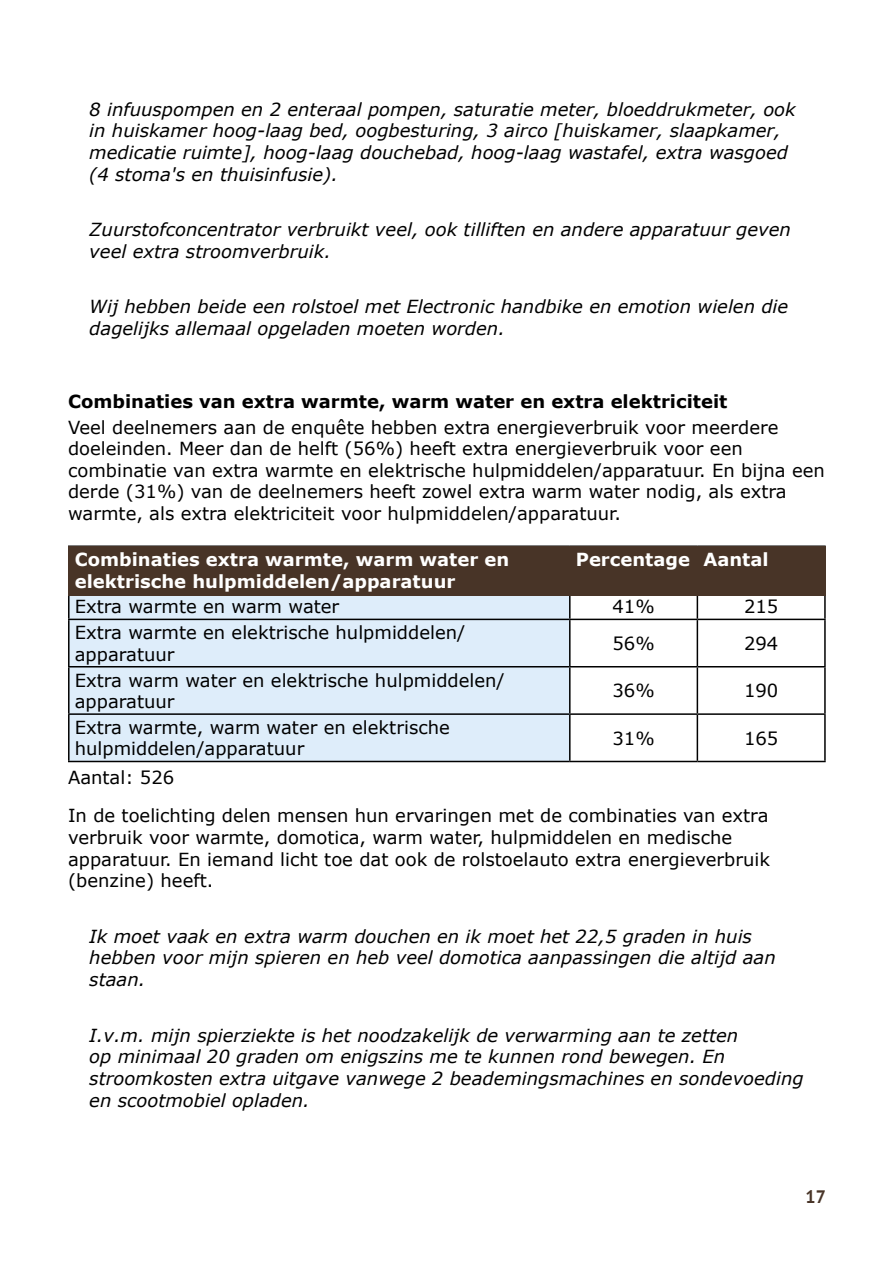
<style>
.page{position:relative;width:893px;height:1263px;background:#fff}
.page>*{position:absolute;margin:0;border:0;box-sizing:border-box;transform-origin:0 0}
.Citaat{font:italic 18px/21.6px "Verdana";color:#000}
.Paragraaf{font:18px/21.6px "Verdana";color:#000}
.Cel_1{font:18px/21.6px "Verdana";color:#000}
.Tabelkop{font:700 18px/21.6px "Verdana";color:#fff}
.t1{font:700 18px "Verdana";color:#000}
.Cel_2{font:18px "Verdana";color:#000}
.t2{font:700 18px "PT Sans";color:#483427}
</style>
<div class="page">
<div style="left:70px;top:596px;width:499px;height:165px;background:#deedfa"></div>
<hr style="left:68px;top:545px;width:502px;height:2px;background:#000">
<hr style="left:570px;top:545px;width:127px;height:2px;background:#000">
<hr style="left:697px;top:545px;width:129px;height:2px;background:#000">
<hr style="left:824px;top:547px;width:2px;height:46px;background:#000">
<hr style="left:68px;top:594px;width:2px;height:25px;background:#000">
<hr style="left:569px;top:594px;width:2px;height:25px;background:#000">
<hr style="left:697px;top:593px;width:129px;height:1px;background:#000">
<svg style="left:697px;top:596px;width:1px;height:23px"></svg>
<hr style="left:824px;top:594px;width:2px;height:25px;background:#000">
<hr style="left:68px;top:619px;width:502px;height:1px;background:#000">
<hr style="left:68px;top:620px;width:2px;height:46px;background:#000">
<hr style="left:570px;top:619px;width:127px;height:1px;background:#000">
<hr style="left:569px;top:620px;width:2px;height:46px;background:#000">
<hr style="left:697px;top:619px;width:129px;height:1px;background:#000">
<hr style="left:697px;top:620px;width:1px;height:46px;background:#000">
<hr style="left:824px;top:620px;width:2px;height:46px;background:#000">
<hr style="left:68px;top:666px;width:502px;height:1px;background:#000">
<hr style="left:68px;top:667px;width:2px;height:46px;background:#000">
<hr style="left:570px;top:666px;width:127px;height:1px;background:#000">
<hr style="left:569px;top:667px;width:2px;height:46px;background:#000">
<hr style="left:697px;top:666px;width:129px;height:1px;background:#000">
<hr style="left:697px;top:667px;width:1px;height:46px;background:#000">
<hr style="left:824px;top:667px;width:2px;height:46px;background:#000">
<hr style="left:68px;top:713px;width:502px;height:2px;background:#000">
<hr style="left:68px;top:715px;width:2px;height:46px;background:#000">
<hr style="left:570px;top:713px;width:127px;height:2px;background:#000">
<hr style="left:569px;top:715px;width:2px;height:46px;background:#000">
<hr style="left:697px;top:713px;width:129px;height:2px;background:#000">
<hr style="left:697px;top:715px;width:1px;height:46px;background:#000">
<hr style="left:824px;top:715px;width:2px;height:46px;background:#000">
<hr style="left:68px;top:761px;width:502px;height:1px;background:#000">
<hr style="left:570px;top:761px;width:127px;height:1px;background:#000">
<hr style="left:697px;top:761px;width:129px;height:1px;background:#000">
<div style="left:68px;top:546px;width:502px;height:50px;background:#483427"></div>
<div style="left:569px;top:546px;width:129px;height:50px;background:#483427"></div>
<div style="left:697px;top:546px;width:128px;height:50px;background:#483427"></div>
<p class="Citaat" style="left:89px;top:98px;width:708px">8 infuuspompen en 2 enteraal pompen, saturatie meter, bloeddrukmeter, ook in huiskamer hoog-laag bed, oogbesturing, 3 airco [huiskamer, slaapkamer, medicatie ruimte], hoog-laag douchebad, hoog-laag wastafel, extra wasgoed (4 stoma's en thuisinfusie).</p>
<p class="Citaat" style="left:89px;top:219px;width:703px">Zuurstofconcentrator verbruikt veel, ook tilliften en andere apparatuur geven veel extra stroomverbruik.</p>
<p class="Citaat" style="left:89px;top:296px;width:700px">Wij hebben beide een rolstoel met Electronic handbike en emotion wielen die dagelijks allemaal opgeladen moeten worden.</p>
<h2 class="t1" style="left:68px;top:388px;width:661px">Combinaties van extra warmte, warm water en extra elektriciteit</h2>
<p class="Paragraaf" style="left:68px;top:416px;width:758px">Veel deelnemers aan de enquête hebben extra energieverbruik voor meerdere doeleinden. Meer dan de helft (56%) heeft extra energieverbruik voor een combinatie van extra warmte en elektrische hulpmiddelen/apparatuur. En bijna een derde (31%) van de deelnemers heeft zowel extra warm water nodig, als extra warmte, als extra elektriciteit voor hulpmiddelen/apparatuur.</p>
<p class="Tabelkop" style="left:75px;top:548px;width:436px">Combinaties extra warmte, warm water en elektrische hulpmiddelen/apparatuur</p>
<p class="Tabelkop" style="left:576px;top:548px;width:116px">Percentage</p>
<p class="Tabelkop" style="left:703px;top:548px;width:67px">Aantal</p>
<p class="Cel_1" style="left:75px;top:596px;width:266px">Extra warmte en warm water</p>
<p class="Cel_2" style="left:612px;top:594px;width:44px">41%</p>
<p class="Cel_2" style="left:744px;top:594px;width:36px">215</p>
<p class="Cel_1" style="left:75px;top:622px;width:392px">Extra warmte en elektrische hulpmiddelen/ apparatuur</p>
<p class="Cel_2" style="left:612px;top:631px;width:44px">56%</p>
<p class="Cel_2" style="left:744px;top:631px;width:36px">294</p>
<p class="Cel_1" style="left:75px;top:669px;width:431px">Extra warm water en elektrische hulpmiddelen/ apparatuur</p>
<p class="Cel_2" style="left:612px;top:678px;width:44px">36%</p>
<p class="Cel_2" style="left:744px;top:678px;width:36px">190</p>
<p class="Cel_1" style="left:75px;top:716px;width:377px">Extra warmte, warm water en elektrische hulpmiddelen/apparatuur</p>
<p class="Cel_2" style="left:612px;top:726px;width:44px">31%</p>
<p class="Cel_2" style="left:744px;top:726px;width:36px">165</p>
<p class="Paragraaf" style="left:68px;top:766px;width:108px">Aantal: 526</p>
<p class="Paragraaf" style="left:68px;top:805px;width:704px">In de toelichting delen mensen hun ervaringen met de combinaties van extra verbruik voor warmte, domotica, warm water, hulpmiddelen en medische apparatuur. En iemand licht toe dat ook de rolstoelauto extra energieverbruik (benzine) heeft.</p>
<p class="Citaat" style="left:89px;top:925px;width:688px">Ik moet vaak en extra warm douchen en ik moet het 22,5 graden in huis hebben voor mijn spieren en heb veel domotica aanpassingen die altijd aan staan.</p>
<p class="Citaat" style="left:89px;top:1024px;width:716px">I.v.m. mijn spierziekte is het noodzakelijk de verwarming aan te zetten<br>op minimaal 20 graden om enigszins me te kunnen rond bewegen. En stroomkosten extra uitgave vanwege 2 beademingsmachines en sondevoeding en scootmobiel opladen.</p>
<p class="t2" style="left:805px;top:1185px;width:22px">17</p>
</div>
